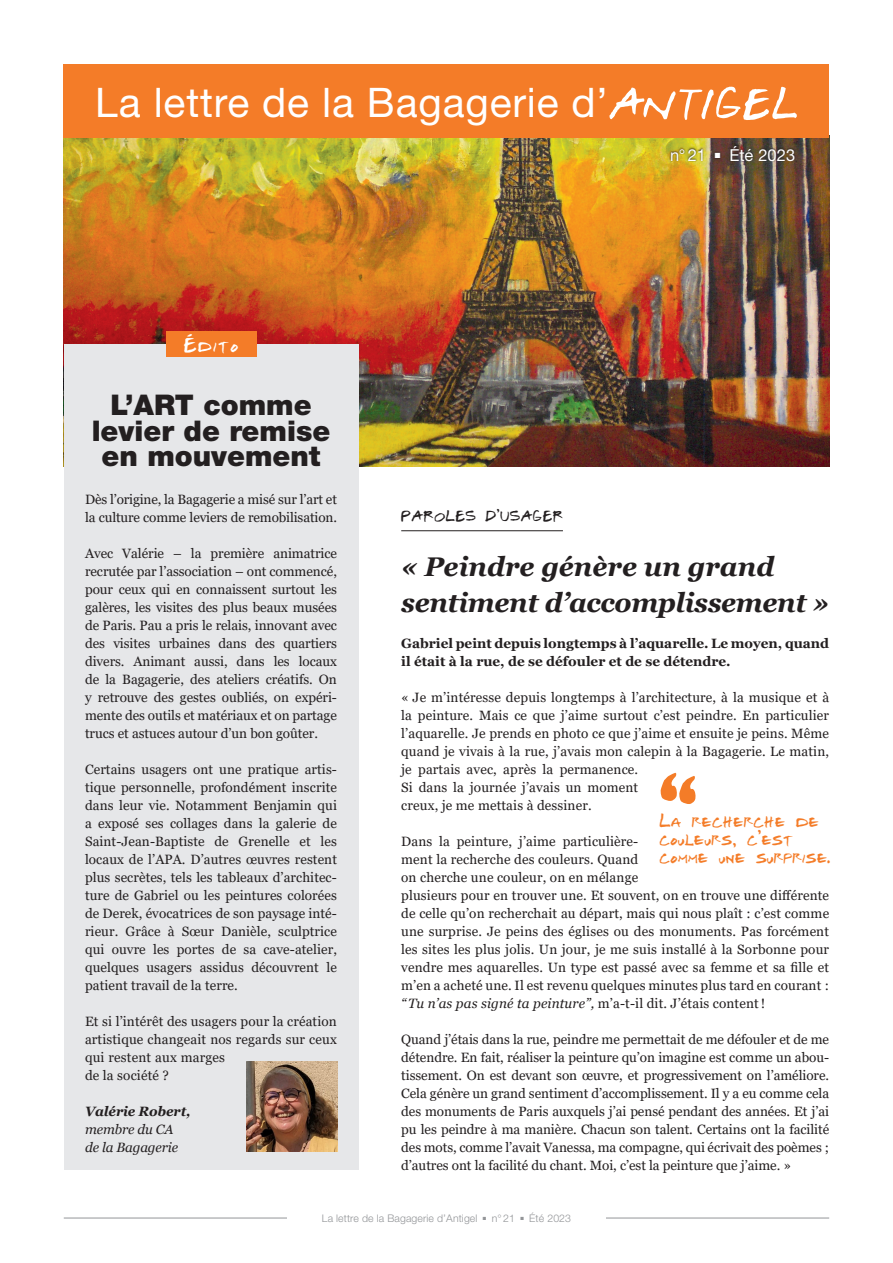
<style>
.page{position:relative;width:893px;height:1263px;background:#fff}
.page>*{position:absolute;margin:0;border:0;box-sizing:border-box;transform-origin:0 0}
.folio{font:40.8px "Helvetica Neue LT Std";letter-spacing:.02em;color:#fff}
.txt_courant{font:900 28.5px/25.5px "Helvetica Neue LT Std";color:#231f20;text-align:center}
.Titre_niveau_2{font:italic 700 27px/36px "Georgia";letter-spacing:-.015em;color:#231f20}
.t1{font:italic 700 26.4px "Josef Xuerebs Friends";letter-spacing:.04em;color:#fff}
.txt_courant-2{font:italic 700 24px/18px "Josef Xuerebs Friends";color:#f47c28}
.Surtitre{font:italic 700 19.5px "Josef Xuerebs Friends";letter-spacing:.02em;color:#231f20}
.folio-2{font:16.5px "Helvetica Neue LT Std";letter-spacing:-.005em;color:#fff}
.txt_courant-3{font:13.5px/18px "Georgia";letter-spacing:.01em;color:#231f20;text-align:justify}
.txt_courant-4{font:700 13.5px/18px "Georgia";color:#231f20}
.txt_courant-5{font:13.5px/18px "Georgia";letter-spacing:-.01em;color:#231f20}
.txt_courant-6{font:italic 13.5px/18px "Georgia";letter-spacing:-.01em;color:#231f20}
.t2{font:300 10.5px "Helvetica Neue LT Std";letter-spacing:.01em;color:#939598}
.s1{font-family:"Josef Xuerebs Friends";font-weight:700;font-size:55.65px}
.s2{font-weight:700}
.s3{font-style:italic}
</style>
<div class="page">
<hr style="left:64px;top:1218px;width:765px;height:1px;background:#939598">
<div style="left:287px;top:1214px;width:319px;height:8px;background:#fff"></div>
<img style="left:64px;top:138px;width:765px;height:328px">
<div style="left:64px;top:344px;width:294px;height:826px;background:#e6e7e9"></div>
<div style="left:166px;top:331px;width:90px;height:26px;background:#f47c28"></div>
<div style="left:64px;top:64px;width:765px;height:74px;background:#f47c28"></div>
<img style="left:670px;top:144px;width:126px;height:18px">
<img style="left:246px;top:1061px;width:91px;height:91px">
<hr style="left:401px;top:530px;width:162px;height:1px;background:#231f20">
<svg style="left:661px;top:773px;width:35px;height:31px"></svg>
<p class="folio" style="left:95px;top:78px;width:704px">La lettre de la Bagagerie d’<span class="s1">Antigel</span></p>
<p class="folio-2" style="left:670px;top:145px;width:37px">n° 21</p>
<p class="folio-2" style="left:715px;top:145px;width:82px">■ Été 2023</p>
<p class="t1" style="left:183px;top:331px;width:57px">Édito</p>
<p class="txt_courant" style="left:92px;top:392px;width:240px">L’ART comme levier de remise en mouvement</p>
<p class="txt_courant-5" style="left:85px;top:491px;width:253px">Dès l’origine, la Bagagerie a misé sur l’art et la culture comme leviers de remobilisation.</p>
<p class="txt_courant-3" style="left:85px;top:545px;width:253px">Avec Valérie – la première animatrice recrutée par l’association – ont commencé, pour ceux qui en connaissent surtout les galères, les visites des plus beaux musées de Paris. Pau a pris le relais, innovant avec des visites urbaines dans des quartiers divers. Animant aussi, dans les locaux de la Bagagerie, des ateliers créatifs. On y retrouve des gestes oubliés, on expéri&shy;mente des outils et matériaux et on partage trucs et astuces autour d’un bon goûter.</p>
<p class="txt_courant-3" style="left:85px;top:761px;width:253px">Certains usagers ont une pratique artis&shy;tique personnelle, profondément inscrite dans leur vie. Notamment Benjamin qui a exposé ses collages dans la galerie de Saint-Jean-Baptiste de Grenelle et les locaux de l’APA. D’autres œuvres restent plus secrètes, tels les tableaux d’architec&shy;ture de Gabriel ou les peintures colorées de Derek, évocatrices de son paysage inté&shy;rieur. Grâce à Sœur Danièle, sculptrice qui ouvre les portes de sa cave-atelier, quelques usagers assidus découvrent le patient travail de la terre.</p>
<p class="txt_courant-3" style="left:85px;top:1013px;width:253px;text-align:left">Et si l’intérêt des usagers pour la création artistique changeait nos regards sur ceux qui restent aux marges<br>de la société ?</p>
<p class="txt_courant-6" style="left:85px;top:1102px;width:107px"><span class="s2">Valérie Robert, </span>membre du CA de la Bagagerie</p>
<p class="Surtitre" style="left:401px;top:506px;width:164px">PAROLES D’USAGER</p>
<p class="Titre_niveau_2" style="left:401px;top:549px;width:429px">« Peindre génère un grand sentiment d’accomplissement »</p>
<p class="txt_courant-4" style="left:401px;top:634px;width:429px">Gabriel peint depuis longtemps à l’aquarelle. Le moyen, quand il était à la rue, de se défouler et de se détendre.</p>
<p class="txt_courant-3" style="left:401px;top:689px;width:429px;text-align:left">« Je m’intéresse depuis longtemps à l’architecture, à la musique et à la peinture. Mais ce que j’aime surtout c’est peindre. En particulier l’aquarelle. Je prends en photo ce que j’aime et ensuite je peins. Même quand je vivais à la rue, j’avais mon calepin à la Bagagerie. Le matin, je partais avec, après la permanence.<br>Si dans la journée j’avais un moment<br>creux, je me mettais à dessiner.</p>
<p class="txt_courant-3" style="left:401px;top:833px;width:429px;text-align:left">Dans la peinture, j’aime particulière-<br>ment la recherche des couleurs. Quand<br>on cherche une couleur, on en mélange<br>plusieurs pour en trouver une. Et souvent, on en trouve une différente de celle qu’on recherchait au départ, mais qui nous plaît : c’est comme une surprise. Je peins des églises ou des monuments. Pas forcément les sites les plus jolis. Un jour, je me suis installé à la Sorbonne pour vendre mes aquarelles. Un type est passé avec sa femme et sa fille et m’en a acheté une. Il est revenu quelques minutes plus tard en courant : <span class="s3">“Tu n’as pas signé ta peinture”,</span> m’a-t-il dit. J’étais content!</p>
<p class="txt_courant-3" style="left:401px;top:1031px;width:429px">Quand j’étais dans la rue, peindre me permettait de me défouler et de me détendre. En fait, réaliser la peinture qu’on imagine est comme un abou&shy;tissement. On est devant son œuvre, et progressivement on l’améliore.<br>Cela génère un grand sentiment d’accomplissement. Il y a eu comme cela des monuments de Paris auxquels j’ai pensé pendant des années. Et j’ai pu les peindre à ma manière. Chacun son talent. Certains ont la facilité des mots, comme l’avait Vanessa, ma compagne, qui écrivait des poèmes ; d’autres ont la facilité du chant. Moi, c’est la peinture que j’aime. »</p>
<p class="txt_courant-2" style="left:660px;top:813px;width:172px">La recherche de couleurs, c’est comme une surprise.</p>
<p class="t2" style="left:322px;top:1211px;width:157px">La lettre de la Bagagerie d’Antigel</p>
<p class="t2" style="left:483px;top:1211px;width:34px">■ n°21</p>
<p class="t2" style="left:520px;top:1211px;width:52px">■ Été 2023</p>
</div>
